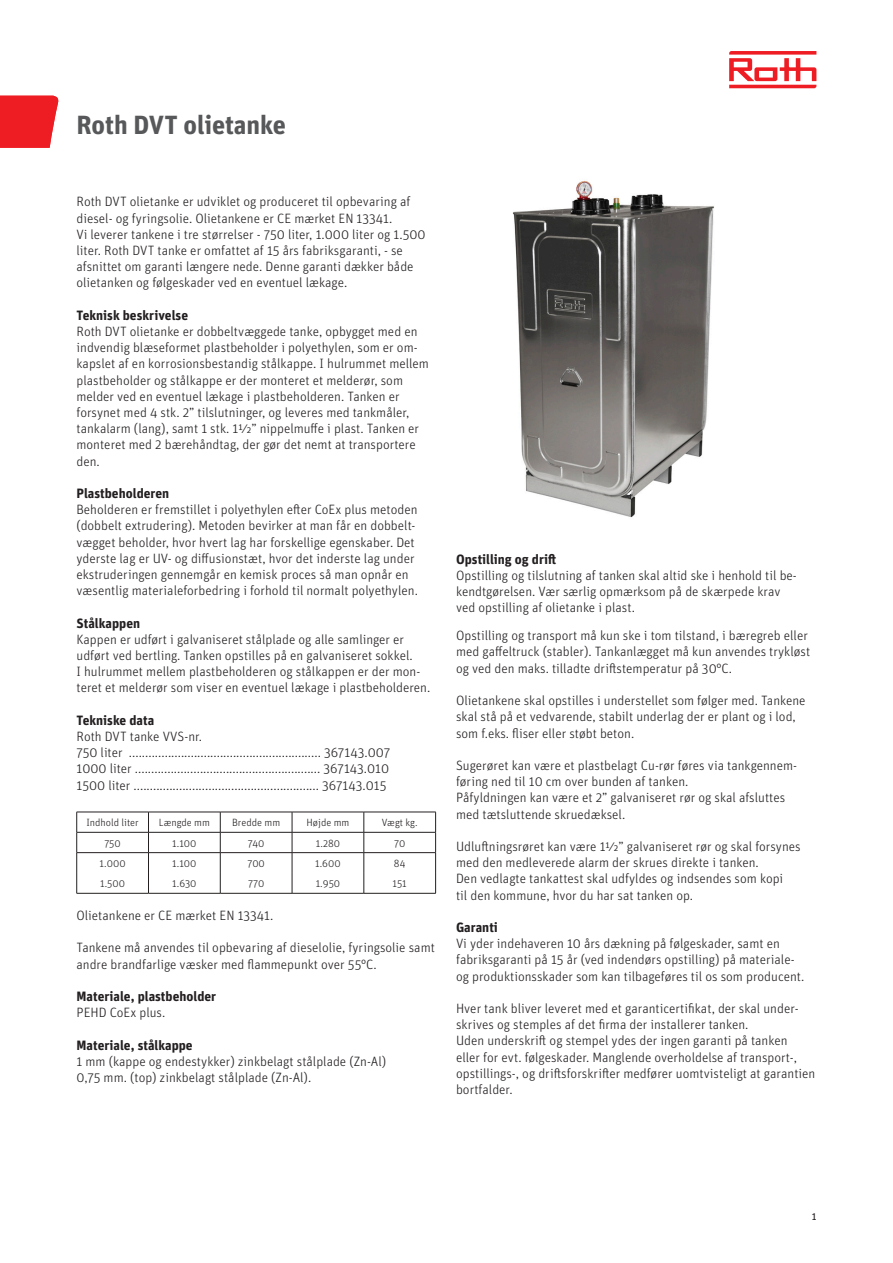
<style>
.page{position:relative;width:893px;height:1263px;background:#fff}
.page>*{position:absolute;margin:0;border:0;box-sizing:border-box;transform-origin:0 0}
.t1{font:700 26.25px "Unit OT";letter-spacing:-.005em;color:#57585a}
.t2{font:300 13.5px/16.2px "Unit OT";color:#231f20}
.t3{font:700 13.5px "Unit OT";color:#231f20}
.t4{font:300 10.5px "Unit OT";color:#231f20}
.t5{font:10.5px "Unit OT";color:#231f20}
</style>
<div class="page">
<svg style="left:729px;top:51px;width:87px;height:37px"></svg>
<svg style="left:0;top:96px;width:59px;height:52px;background:#ef2f34"></svg>
<hr style="left:77px;top:812px;width:71px;height:1px;background:#231f20">
<hr style="left:148px;top:812px;width:72px;height:1px;background:#231f20">
<hr style="left:220px;top:812px;width:72px;height:1px;background:#231f20">
<hr style="left:292px;top:812px;width:72px;height:1px;background:#231f20">
<hr style="left:364px;top:812px;width:72px;height:1px;background:#231f20">
<hr style="left:77px;top:832px;width:71px;height:1px;background:#231f20">
<hr style="left:148px;top:832px;width:72px;height:1px;background:#231f20">
<hr style="left:220px;top:832px;width:72px;height:1px;background:#231f20">
<hr style="left:292px;top:832px;width:72px;height:1px;background:#231f20">
<hr style="left:364px;top:832px;width:72px;height:1px;background:#231f20">
<hr style="left:77px;top:852px;width:71px;height:1px;background:#231f20">
<hr style="left:148px;top:852px;width:72px;height:1px;background:#231f20">
<hr style="left:220px;top:852px;width:72px;height:1px;background:#231f20">
<hr style="left:292px;top:852px;width:72px;height:1px;background:#231f20">
<hr style="left:364px;top:852px;width:72px;height:1px;background:#231f20">
<svg style="left:76px;top:812px;width:1px;height:81px"></svg>
<svg style="left:148px;top:812px;width:1px;height:81px"></svg>
<svg style="left:220px;top:812px;width:1px;height:81px"></svg>
<svg style="left:292px;top:812px;width:1px;height:81px"></svg>
<svg style="left:364px;top:812px;width:1px;height:81px"></svg>
<svg style="left:435px;top:812px;width:1px;height:81px"></svg>
<hr style="left:77px;top:893px;width:71px;height:1px;background:#231f20">
<hr style="left:148px;top:893px;width:72px;height:1px;background:#231f20">
<hr style="left:220px;top:893px;width:72px;height:1px;background:#231f20">
<hr style="left:292px;top:893px;width:72px;height:1px;background:#231f20">
<hr style="left:364px;top:893px;width:72px;height:1px;background:#231f20">
<img style="left:513px;top:181px;width:201px;height:337px">
<p class="t1" style="left:77px;top:107px;width:211px">Roth DVT olietanke</p>
<p class="t2" style="left:77px;top:194px;width:335px">Roth DVT olietanke er udviklet og produceret til opbevaring af diesel- og fyringsolie. Olietankene er CE mærket EN 13341.</p>
<p class="t2" style="left:77px;top:226px;width:350px">Vi leverer tankene i tre størrelser - 750 liter, 1.000 liter og 1.500 liter. Roth DVT tanke er omfattet af 15 års fabriksgaranti, - se afsnittet om garanti længere nede. Denne garanti dækker både olietanken og følgeskader ved en eventuel lækage.</p>
<p class="t3" style="left:77px;top:306px;width:113px">Teknisk beskrivelse</p>
<p class="t2" style="left:77px;top:323px;width:343px">Roth DVT olietanke er dobbeltvæggede tanke, opbygget med en indvendig blæseformet plastbeholder i polyethylen, som er om-</p>
<p class="t2" style="left:77px;top:356px;width:354px">kapslet af en korrosionsbestandig stålkappe. I hulrummet mellem plastbeholder og stålkappe er der monteret et melderør, som melder ved en eventuel lækage i plastbeholderen. Tanken er forsynet med 4 stk. 2” tilslutninger, og leveres med tankmåler, tankalarm (lang), samt 1 stk. 1½” nippelmuffe i plast. Tanken er monteret med 2 bærehåndtag, der gør det nemt at transportere den.</p>
<p class="t3" style="left:77px;top:484px;width:94px">Plastbeholderen</p>
<p class="t2" style="left:77px;top:501px;width:343px">Beholderen er fremstillet i polyethylen efter CoEx plus metoden (dobbelt extrudering). Metoden bevirker at man får en dobbelt&shy;vægget beholder, hvor hvert lag har forskellige egenskaber. Det yderste lag er UV- og diffusionstæt, hvor det inderste lag under ekstruderingen gennemgår en kemisk proces så man opnår en væsentlig materialeforbedring i forhold til normalt polyethylen.</p>
<p class="t3" style="left:77px;top:614px;width:65px">Stålkappen</p>
<p class="t2" style="left:77px;top:631px;width:355px">Kappen er udført i galvaniseret stålplade og alle samlinger er udført ved bertling. Tanken opstilles på en galvaniseret sokkel.<br>I hulrummet mellem plastbeholderen og stålkappen er der mon&shy;teret et melderør som viser en eventuel lækage i plastbeholderen.</p>
<p class="t3" style="left:77px;top:711px;width:79px">Tekniske data</p>
<p class="t2" style="left:77px;top:728px;width:127px">Roth DVT tanke VVS-nr.</p>
<p class="t2" style="left:77px;top:744px;width:315px">750 liter ........................................................... 367143.007</p>
<p class="t2" style="left:77px;top:761px;width:314px">1000 liter ......................................................... 367143.010</p>
<p class="t2" style="left:77px;top:777px;width:311px">1500 liter ......................................................... 367143.015</p>
<p class="t4" style="left:86px;top:816px;width:54px">Indhold liter</p>
<p class="t4" style="left:159px;top:816px;width:53px">Længde mm</p>
<p class="t4" style="left:232px;top:816px;width:49px">Bredde mm</p>
<p class="t4" style="left:307px;top:816px;width:44px">Højde mm</p>
<p class="t4" style="left:382px;top:816px;width:37px">Vægt kg.</p>
<p class="t4" style="left:104px;top:837px;width:18px">750</p>
<p class="t4" style="left:172px;top:837px;width:26px">1.100</p>
<p class="t4" style="left:248px;top:837px;width:18px">740</p>
<p class="t4" style="left:316px;top:837px;width:26px">1.280</p>
<p class="t4" style="left:394px;top:837px;width:13px">70</p>
<p class="t4" style="left:100px;top:857px;width:27px">1.000</p>
<p class="t4" style="left:172px;top:857px;width:26px">1.100</p>
<p class="t4" style="left:247px;top:857px;width:19px">700</p>
<p class="t4" style="left:315px;top:857px;width:27px">1.600</p>
<p class="t4" style="left:394px;top:857px;width:13px">84</p>
<p class="t4" style="left:100px;top:877px;width:26px">1.500</p>
<p class="t4" style="left:172px;top:877px;width:26px">1.630</p>
<p class="t4" style="left:248px;top:877px;width:18px">770</p>
<p class="t4" style="left:316px;top:877px;width:26px">1.950</p>
<p class="t4" style="left:393px;top:877px;width:16px">151</p>
<p class="t2" style="left:77px;top:907px;width:198px">Olietankene er CE mærket EN 13341.</p>
<p class="t2" style="left:77px;top:939px;width:360px">Tankene må anvendes til opbevaring af dieselolie, fyringsolie samt andre brandfarlige væsker med flammepunkt over 55°C.</p>
<p class="t3" style="left:77px;top:987px;width:141px">Materiale, plastbeholder</p>
<p class="t2" style="left:77px;top:1004px;width:90px">PEHD CoEx plus.</p>
<p class="t3" style="left:77px;top:1036px;width:118px">Materiale, stålkappe</p>
<p class="t2" style="left:77px;top:1053px;width:311px">1 mm (kappe og endestykker) zinkbelagt stålplade (Zn-Al)<br>0,75 mm. (top) zinkbelagt stålplade (Zn-Al).</p>
<p class="t3" style="left:456px;top:550px;width:102px">Opstilling og drift</p>
<p class="t2" style="left:456px;top:567px;width:342px">Opstilling og tilslutning af tanken skal altid ske i henhold til be&shy;kendtgørelsen. Vær særlig opmærksom på de skærpede krav ved opstilling af olietanke i plast.</p>
<p class="t2" style="left:456px;top:628px;width:356px">Opstilling og transport må kun ske i tom tilstand, i bæregreb eller med gaffeltruck (stabler). Tankanlægget må kun anvendes trykløst og ved den maks. tilladte driftstemperatur på 30°C.</p>
<p class="t2" style="left:456px;top:692px;width:351px">Olietankene skal opstilles i understellet som følger med. Tankene skal stå på et vedvarende, stabilt underlag der er plant og i lod, som f.eks. fliser eller støbt beton.</p>
<p class="t2" style="left:456px;top:757px;width:343px">Sugerøret kan være et plastbelagt Cu-rør føres via tankgennem&shy;føring ned til 10 cm over bunden af tanken.</p>
<p class="t2" style="left:456px;top:790px;width:331px">Påfyldningen kan være et 2” galvaniseret rør og skal afsluttes med tætsluttende skruedæksel.</p>
<p class="t2" style="left:456px;top:838px;width:346px">Udluftningsrøret kan være 1½” galvaniseret rør og skal forsynes med den medleverede alarm der skrues direkte i tanken.</p>
<p class="t2" style="left:456px;top:871px;width:329px">Den vedlagte tankattest skal udfyldes og indsendes som kopi til den kommune, hvor du har sat tanken op.</p>
<p class="t3" style="left:456px;top:918px;width:43px">Garanti</p>
<p class="t2" style="left:456px;top:935px;width:350px">Vi yder indehaveren 10 års dækning på følgeskader, samt en fabriksgaranti på 15 år (ved indendørs opstilling) på materiale&shy;og produktionsskader som kan tilbageføres til os som producent.</p>
<p class="t2" style="left:456px;top:1000px;width:344px">Hver tank bliver leveret med et garanticertifikat, der skal under&shy;skrives og stemples af det firma der installerer tanken.</p>
<p class="t2" style="left:456px;top:1033px;width:361px">Uden underskrift og stempel ydes der ingen garanti på tanken<br>eller for evt. følgeskader. Manglende overholdelse af transport-, opstillings-, og driftsforskrifter medfører uomtvisteligt at garantien bortfalder.</p>
<p class="t5" style="left:812px;top:1210px;width:6px">1</p>
</div>
